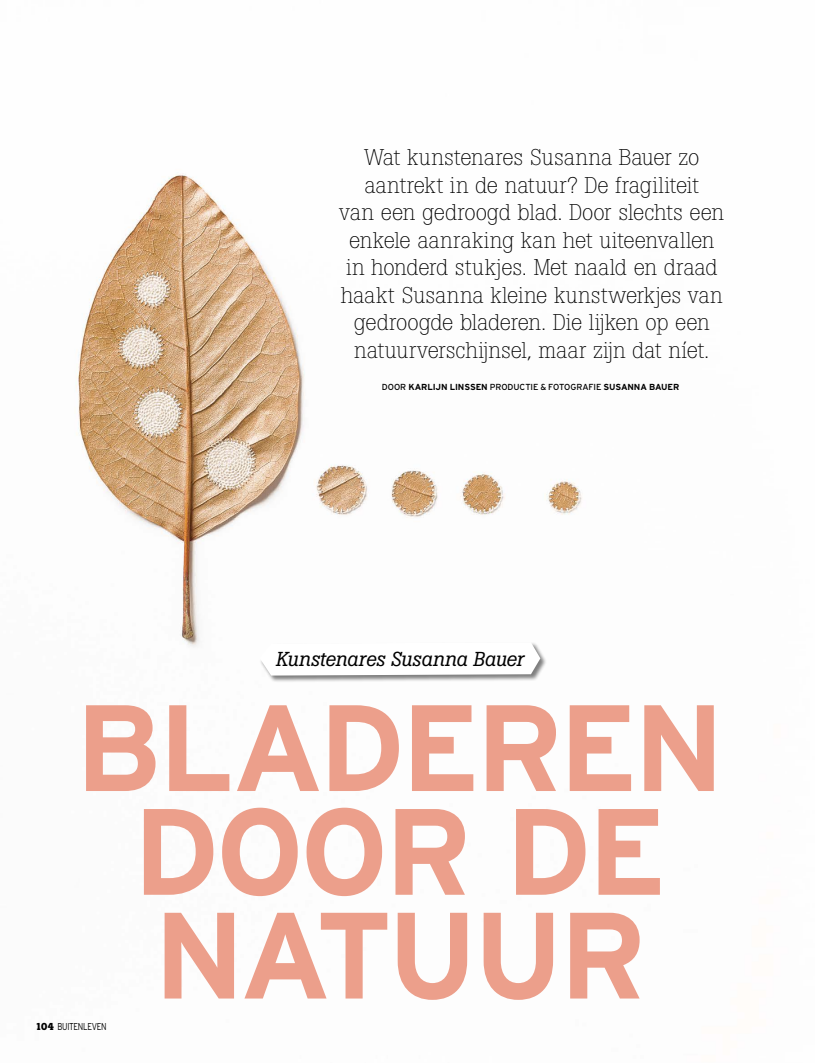
<style>
.page{position:relative;width:815px;height:1063px;background:#fff}
.page>*{position:absolute;margin:0;border:0;box-sizing:border-box;transform-origin:0 0}
.t1{font:700 122.5px/103.8px "Interstate";letter-spacing:-.035em;color:#ec9f8b;text-align:center}
.t2{font:300 22.5px/27.5px "Boton";letter-spacing:-.01em;color:#000;text-align:center}
.t3{font:italic 20px "Boton";color:#000}
.t4{font:300 10px "Interstate";letter-spacing:-.04em;color:#000;scale:.8 1}
.t5{font:700 8.75px "Interstate";letter-spacing:-.015em;color:#000}
.s1{font-weight:400}
.s2{font-family:"Boton";font-weight:700}
</style>
<div class="page">
<img style="left:76px;top:174px;width:506px;height:473px">
<div style="left:260px;top:642px;width:287px;height:41px;background:#000;opacity:.5"></div>
<svg style="left:260px;top:642px;width:280px;height:34px"></svg>
<p class="t2" style="left:339px;top:144px;width:386px">Wat kunstenares Susanna Bauer zo aantrekt in de natuur? De fragiliteit<br>van een gedroogd blad. Door slechts een enkele aanraking kan het uiteenvallen in honderd stukjes. Met naald en draad haakt Susanna kleine kunstwerkjes van gedroogde bladeren. Die lijken op een natuurverschijnsel, maar zijn dat níet.</p>
<p class="t5" style="left:382px;top:381px;width:299px"><span class="s1">DOOR</span> KARLIJN LINSSEN <span class="s1">PRODUCTIE &amp; FOTOGRAFIE</span> SUSANNA BAUER</p>
<p class="t3" style="left:276px;top:648px;width:250px">Kunstenares Susanna Bauer</p>
<h1 class="t1" style="left:75px;top:695px;width:651px">BLADEREN<br>DOOR DE<br>NATUUR</h1>
<p class="t4" style="left:35px;top:1020px;width:91px"><span class="s2">104</span> BUITENLEVEN</p>
</div>
